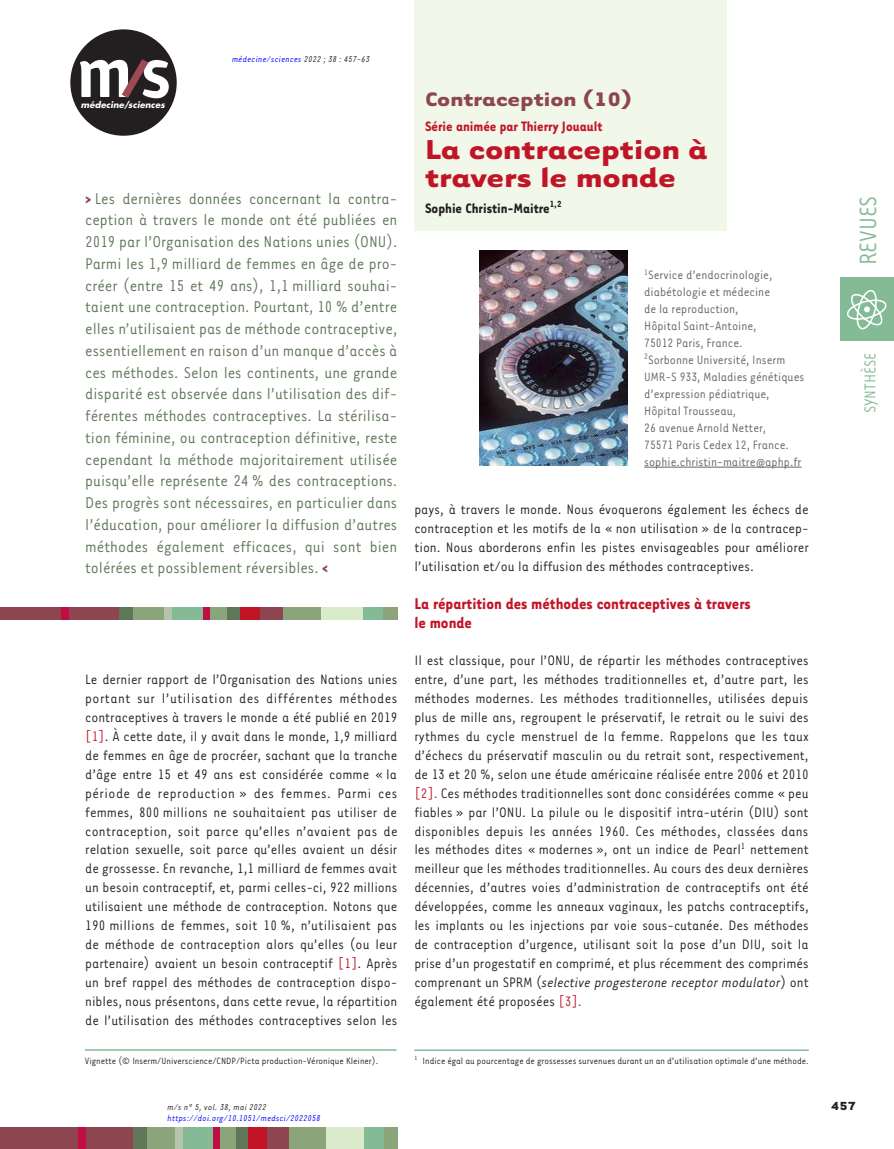
<style>
.page{position:relative;width:894px;height:1149px;background:#fff}
.page>*{position:absolute;margin:0;border:0;box-sizing:border-box;transform-origin:0 0}
.t1{font:700 31.5px/28.2px "Tarzana Wide";color:#c11527}
.t2{font:27px "Tarzana Narrow";color:#84ba95}
.t3{font:700 22.5px "Tarzana Wide";color:#8d454f}
.t4{font:18px/21.8px "Tarzana Narrow";color:#5f7659;text-align:justify}
.t5{font:700 18px/18.9px "Tarzana Narrow";color:#c11527}
.t6{font:18px "Tarzana Narrow";color:#84ba95}
.t7{font:15.75px/18.9px "Tarzana Narrow";color:#231f20;text-align:justify}
.t8{font:700 15.75px "Tarzana Narrow";color:#c11527}
.t9{font:700 15.75px "Tarzana Narrow";color:#231f20}
.t10{font:13.95px/17px "Tarzana Narrow";color:#636366}
.t11{font:700 13.5px "Tarzana Wide";color:#231f20}
.t12{font:10.5px "Tarzana Narrow";color:#231f20}
.t13{font:italic 9.75px "Tarzana Narrow";letter-spacing:.025em;color:#00f}
.t14{font:italic 9.75px "Tarzana Narrow";letter-spacing:.025em;color:#231f20}
.t15{font:italic 700 8.55px "Futura";letter-spacing:.01em;color:#fff}
.s1{color:#231f20}
.s2{font-weight:700;color:#8d454f}
.s3{color:#c11527}
.s4{font-style:italic}
</style>
<div class="page">
<div style="left:0;top:1127px;width:134px;height:21px;background:#8d454f"></div>
<div style="left:235px;top:1127px;width:13px;height:21px;background:#5f7659"></div>
<div style="left:78px;top:1127px;width:7px;height:21px;background:#c10d45"></div>
<div style="left:133px;top:1127px;width:22px;height:21px;background:#5f7659"></div>
<div style="left:147px;top:1127px;width:30px;height:21px;background:#8ba479"></div>
<div style="left:175px;top:1127px;width:9px;height:21px;background:#b6c4ad"></div>
<div style="left:183px;top:1127px;width:30px;height:21px;background:#84ba95"></div>
<div style="left:217px;top:1127px;width:19px;height:21px;background:#8ba479"></div>
<div style="left:213px;top:1127px;width:6px;height:21px;background:#c10d45"></div>
<div style="left:248px;top:1127px;width:27px;height:21px;background:#c11527"></div>
<div style="left:287px;top:1127px;width:39px;height:21px;background:#8ba479"></div>
<div style="left:267px;top:1127px;width:21px;height:21px;background:#8d454f"></div>
<div style="left:326px;top:1127px;width:38px;height:21px;background:#daebcb"></div>
<div style="left:364px;top:1127px;width:20px;height:21px;background:#84ba95"></div>
<div style="left:383px;top:1127px;width:14px;height:21px;background:#8ba479"></div>
<div style="left:840px;top:277px;width:53px;height:63px;background:#84ba95"></div>
<svg style="left:847px;top:290px;width:39px;height:39px"></svg>
<div style="left:70px;top:29px;width:107px;height:107px;background:#231f20;border-radius:50%"></div>
<svg style="left:80px;top:60px;width:89px;height:38px"></svg>
<div style="left:414px;top:0;width:312px;height:230px;background:#f1f7e9"></div>
<div style="left:0;top:607px;width:120px;height:12px;background:#8d454f"></div>
<div style="left:119px;top:607px;width:18px;height:12px;background:#5f7659"></div>
<div style="left:226px;top:607px;width:14px;height:12px;background:#5f7659"></div>
<div style="left:133px;top:607px;width:32px;height:12px;background:#8ba479"></div>
<div style="left:169px;top:607px;width:34px;height:12px;background:#84ba95"></div>
<div style="left:362px;top:607px;width:21px;height:12px;background:#84ba95"></div>
<div style="left:207px;top:607px;width:20px;height:12px;background:#8ba479"></div>
<div style="left:382px;top:607px;width:15px;height:12px;background:#8ba479"></div>
<div style="left:281px;top:607px;width:40px;height:12px;background:#8ba479"></div>
<div style="left:321px;top:607px;width:41px;height:12px;background:#daebcb"></div>
<div style="left:164px;top:607px;width:8px;height:12px;background:#b6c4ad"></div>
<div style="left:61px;top:607px;width:7px;height:12px;background:#c10d45"></div>
<div style="left:203px;top:607px;width:6px;height:12px;background:#c10d45"></div>
<div style="left:240px;top:607px;width:29px;height:12px;background:#c11527"></div>
<div style="left:260px;top:607px;width:22px;height:12px;background:#8d454f"></div>
<hr style="left:414px;top:1049px;width:394px;height:1px;background:#84ba95">
<hr style="left:644px;top:467px;width:157px;height:1px;background:#636366">
<hr style="left:85px;top:1049px;width:311px;height:1px;background:#84ba95">
<img style="left:479px;top:250px;width:148px;height:215px">
<p class="t13" style="left:232px;top:54px;width:139px">médecine/sciences <span class="s1">2022 ; 38 : 457-63</span></p>
<p class="t15" style="left:81px;top:99px;width:85px">médecine/sciences</p>
<h3 class="t3" style="left:425px;top:84px;width:208px">Contraception (10)</h3>
<p class="t8" style="left:425px;top:116px;width:179px">Série animée par Thierry Jouault</p>
<h1 class="t1" style="left:425px;top:133px;width:284px">La contraception à travers le monde</h1>
<p class="t9" style="left:425px;top:198px;width:138px">Sophie Christin-Maitre<sup>1,2</sup></p>
<p class="t4" style="left:85px;top:186px;width:313px"><span class="s2">&gt;</span> Les dernières données concernant la contra&shy;ception à travers le monde ont été publiées en 2019 par l’Organisation des Nations unies (ONU).<br>Parmi les 1,9 milliard de femmes en âge de pro&shy;créer (entre 15 et 49 ans), 1,1 milliard souhai&shy;taient une contraception. Pourtant, 10 % d’entre elles n’utilisaient pas de méthode contraceptive, essentiellement en raison d’un manque d’accès à ces méthodes. Selon les continents, une grande disparité est observée dans l’utilisation des dif&shy;férentes méthodes contraceptives. La stérilisa&shy;tion féminine, ou contraception définitive, reste cependant la méthode majoritairement utilisée puisqu’elle représente 24 % des contraceptions.<br>Des progrès sont nécessaires, en particulier dans l’éducation, pour améliorer la diffusion d’autres méthodes également efficaces, qui sont bien tolérées et possiblement réversibles. <span class="s2">&lt;</span></p>
<p class="t10" style="left:644px;top:266px;width:162px"><sup>1</sup>Service d’endocrinologie, diabétologie et médecine<br>de la reproduction,<br>Hôpital Saint-Antoine,<br>75012 Paris, France.<br><sup>2</sup>Sorbonne Université, Inserm<br>UMR-S 933, Maladies génétiques d’expression pédiatrique,<br>Hôpital Trousseau,<br>26 avenue Arnold Netter,<br>75571 Paris Cedex 12, France. sophie.christin-maitre@aphp.fr</p>
<p class="t7" style="left:414px;top:499px;width:396px">pays, à travers le monde. Nous évoquerons également les échecs de contraception et les motifs de la « non utilisation » de la contracep&shy;tion. Nous aborderons enfin les pistes envisageables pour améliorer l’utilisation et/ou la diffusion des méthodes contraceptives.</p>
<p class="t5" style="left:414px;top:592px;width:338px">La répartition des méthodes contraceptives à travers le monde</p>
<p class="t7" style="left:414px;top:650px;width:396px">Il est classique, pour l’ONU, de répartir les méthodes contraceptives entre, d’une part, les méthodes traditionnelles et, d’autre part, les méthodes modernes. Les méthodes traditionnelles, utilisées depuis plus de mille ans, regroupent le préservatif, le retrait ou le suivi des rythmes du cycle menstruel de la femme. Rappelons que les taux d’échecs du préservatif masculin ou du retrait sont, respectivement, de 13 et 20 %, selon une étude américaine réalisée entre 2006 et 2010 <span class="s3">[2].</span> Ces méthodes traditionnelles sont donc considérées comme « peu fiables » par l’ONU. La pilule ou le dispositif intra-utérin (DIU) sont disponibles depuis les années 1960. Ces méthodes, classées dans les méthodes dites « modernes », ont un indice de Pearl<sup>1</sup> nettement meilleur que les méthodes traditionnelles. Au cours des deux dernières décennies, d’autres voies d’administration de contraceptifs ont été développées, comme les anneaux vaginaux, les patchs contraceptifs, les implants ou les injections par voie sous-cutanée. Des méthodes de contraception d’urgence, utilisant soit la pose d’un DIU, soit la prise d’un progestatif en comprimé, et plus récemment des comprimés comprenant un SPRM (<span class="s4">selective progesterone receptor modulator</span>) ont également été proposées <span class="s3">[3].</span></p>
<p class="t7" style="left:85px;top:669px;width:314px">Le dernier rapport de l’Organisation des Nations unies portant sur l’utilisation des différentes méthodes contraceptives à travers le monde a été publié en 2019 <span class="s3">[1]</span>. À cette date, il y avait dans le monde, 1,9 milliard de femmes en âge de procréer, sachant que la tranche d’âge entre 15 et 49 ans est considérée comme « la période de reproduction » des femmes. Parmi ces femmes, 800 millions ne souhaitaient pas utiliser de contraception, soit parce qu’elles n’avaient pas de relation sexuelle, soit parce qu’elles avaient un désir de grossesse. En revanche, 1,1 milliard de femmes avait un besoin contraceptif, et, parmi celles-ci, 922 millions utilisaient une méthode de contraception. Notons que 190 millions de femmes, soit 10 %, n’utilisaient pas de méthode de contraception alors qu’elles (ou leur partenaire) avaient un besoin contraceptif <span class="s3">[1]</span>. Après un bref rappel des méthodes de contraception dispo&shy;nibles, nous présentons, dans cette revue, la répartition de l’utilisation des méthodes contraceptives selon les</p>
<p class="t12" style="left:85px;top:1053px;width:295px">Vignette (© Inserm/Universcience/CNDP/Picta production-Véronique Kleiner).</p>
<p class="t14" style="left:167px;top:1100px;width:100px">m/s n° 5, vol. 38, mai 2022</p>
<p class="t13" style="left:167px;top:1112px;width:155px">https://doi.org/10.1051/medsci/2022058</p>
<p class="t12" style="left:414px;top:1054px;width:395px"><sup>1</sup> Indice égal au pourcentage de grossesses survenues durant un an d’utilisation optimale d’une méthode.</p>
<h2 class="t2" style="left:851px;top:265px;width:71px;rotate:-90deg">REVUES</h2>
<p class="t6" style="left:858px;top:413px;width:62px;rotate:-90deg">SYNTHÈSE</p>
<p class="t11" style="left:830px;top:1097px;width:26px">457</p>
</div>
